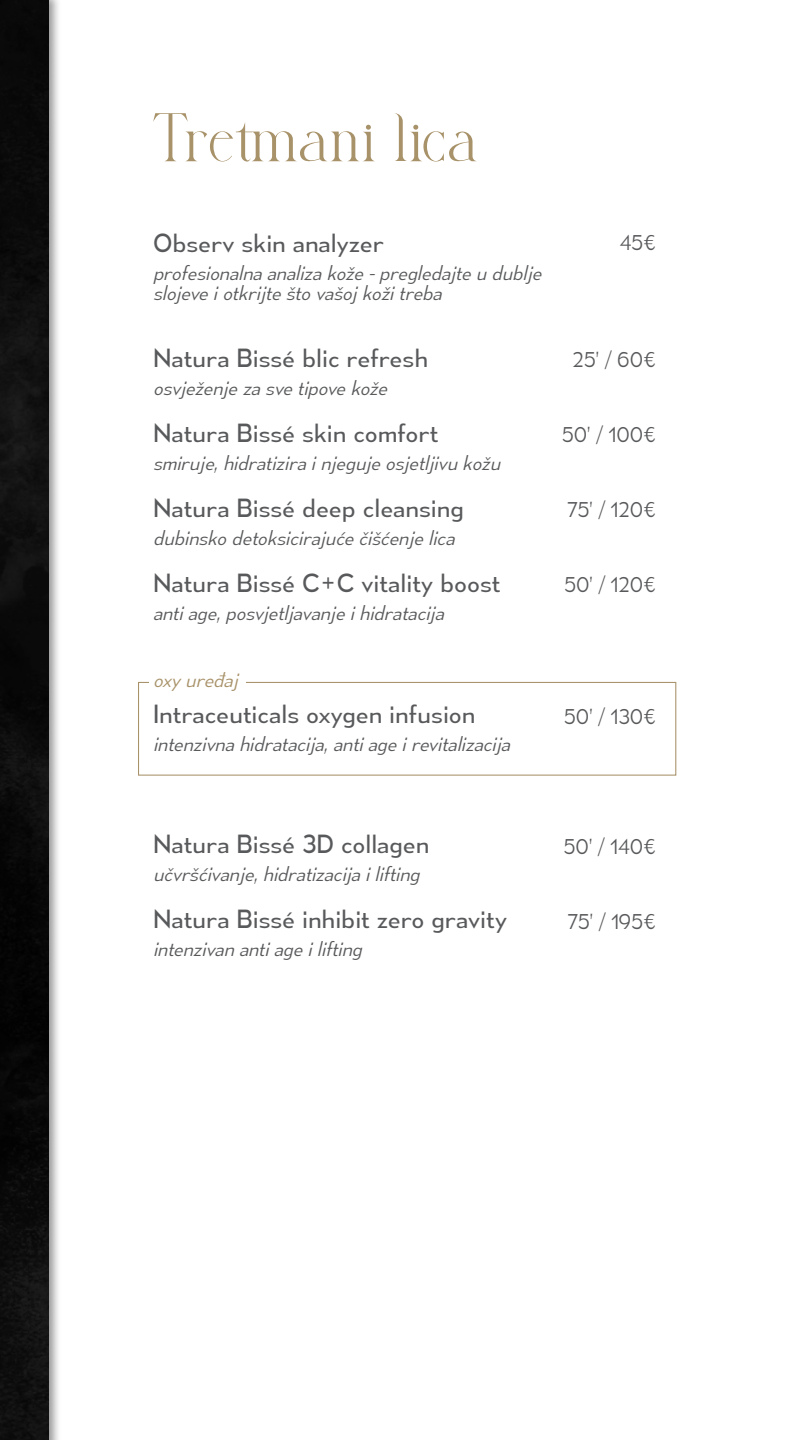
<style>
.page{position:relative;width:810px;height:1440px;background:#fff}
.page>*{position:absolute;margin:0;border:0;box-sizing:border-box;transform-origin:0 0}
.t1{font:55.5px "Balona";color:#a89269}
.t2{font:24px "Mesmerize Bk";color:#58595b}
.t3{font:italic 19.5px/20.2px "Mesmerize Lt";color:#58595b}
.t4{font:19.5px "Mesmerize Lt";color:#58595b}
.t5{font:italic 19.5px "Mesmerize Lt";color:#a89269}
</style>
<div class="page">
<div style="left:0;top:0;width:62px;height:1440px;background:#000;opacity:.42"></div>
<img style="left:0;top:0;width:49px;height:1440px">
<div style="left:138px;top:682px;width:538px;height:94px;border:1px solid #a89269"></div>
<div style="left:149px;top:680px;width:96px;height:5px;background:#fff"></div>
<h1 class="t1" style="left:153px;top:99px;width:328px">Tretmani lica</h1>
<p class="t2" style="left:153px;top:228px;width:233px">Observ skin analyzer</p>
<p class="t3" style="left:153px;top:262px;width:390px">profesionalna analiza kože - pregledajte u dublje slojeve i otkrijte što vašoj koži treba</p>
<p class="t2" style="left:153px;top:344px;width:277px">Natura Bissé blic refresh</p>
<p class="t3" style="left:153px;top:377px;width:236px">osvježenje za sve tipove kože</p>
<p class="t2" style="left:153px;top:419px;width:287px">Natura Bissé skin comfort</p>
<p class="t3" style="left:153px;top:452px;width:349px">smiruje, hidratizira i njeguje osjetljivu kožu</p>
<p class="t2" style="left:153px;top:494px;width:312px">Natura Bissé deep cleansing</p>
<p class="t3" style="left:153px;top:527px;width:303px">dubinsko detoksicirajuće čišćenje lica</p>
<p class="t2" style="left:153px;top:569px;width:349px">Natura Bissé C+C vitality boost</p>
<p class="t3" style="left:153px;top:602px;width:292px">anti age, posvjetljavanje i hidratacija</p>
<p class="t5" style="left:153px;top:668px;width:86px">oxy uređaj</p>
<p class="t2" style="left:153px;top:699px;width:324px">Intraceuticals oxygen infusion</p>
<p class="t3" style="left:153px;top:733px;width:358px">intenzivna hidratacija, anti age i revitalizacija</p>
<p class="t4" style="left:620px;top:231px;width:38px">45€</p>
<p class="t4" style="left:573px;top:347px;width:86px">25’ / 60€</p>
<p class="t4" style="left:562px;top:422px;width:96px">50’ / 100€</p>
<p class="t4" style="left:567px;top:497px;width:91px">75’ / 120€</p>
<p class="t4" style="left:564px;top:572px;width:94px">50’ / 120€</p>
<p class="t4" style="left:564px;top:704px;width:94px">50’ / 130€</p>
<p class="t2" style="left:153px;top:830px;width:278px">Natura Bissé 3D collagen</p>
<p class="t3" style="left:153px;top:863px;width:268px">učvršćivanje, hidratizacija i lifting</p>
<p class="t2" style="left:153px;top:905px;width:355px">Natura Bissé inhibit zero gravity</p>
<p class="t3" style="left:153px;top:938px;width:210px">intenzivan anti age i lifting</p>
<p class="t4" style="left:564px;top:835px;width:95px">50’ / 140€</p>
<p class="t4" style="left:568px;top:910px;width:90px">75’ / 195€</p>
</div>
